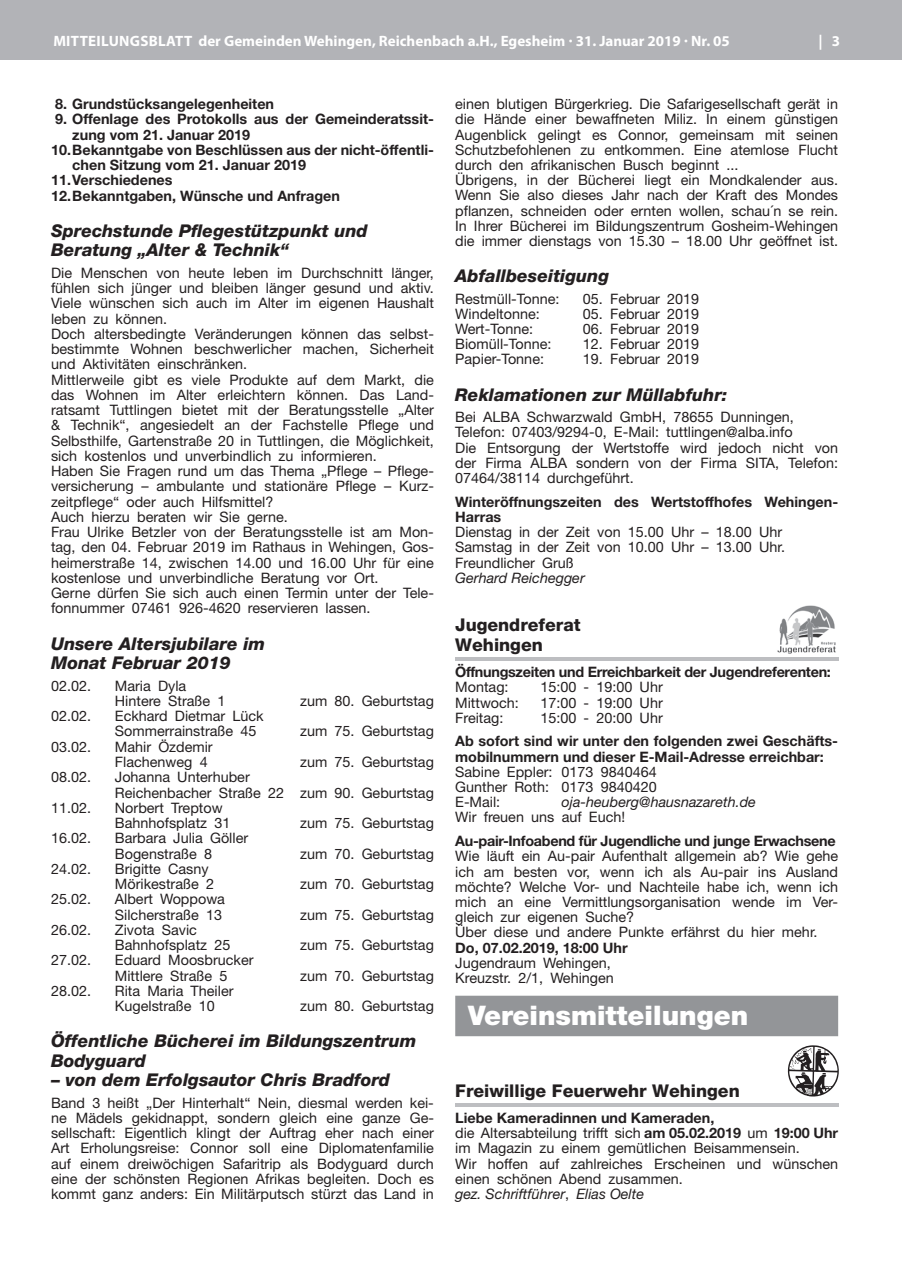
<style>
.page{position:relative;width:902px;height:1280px;background:#fff}
.page>*{position:absolute;margin:0;border:0;box-sizing:border-box;transform-origin:0 0}
.t1{font:900 27px "Helvetica Neue";color:#fff}
.t2{font:italic 800 17.55px/19.2px "Helvetica Neue";color:#231f20}
.t3{font:800 17.55px/19.2px "Helvetica Neue";color:#231f20}
.t4{font:700 15px "Myriad Pro";color:#fff}
.t5{font:14.4px/15.3px "Helvetica Neue";color:#231f20}
.t6{font:700 14.4px/15.1px "Helvetica Neue";color:#231f20}
.t7{font:700 14.4px "Helvetica Neue";letter-spacing:-.02em;color:#231f20}
.t8{font:italic 14.4px "Helvetica Neue";color:#231f20}
.s1{font-weight:700}
.s2{font-style:italic}
</style>
<div class="page">
<div style="left:0;top:0;width:901px;height:60px;background:#b2b3b7"></div>
<div style="left:455px;top:996px;width:383px;height:40px;background:#939598"></div>
<hr style="left:455px;top:657px;width:383px;height:3px;background:#bdbec1">
<img style="left:777px;top:605px;width:59px;height:49px">
<svg style="left:787px;top:1045px;width:51px;height:52px"></svg>
<hr style="left:455px;top:1103px;width:383px;height:3px;background:#bdbec1">
<p class="t4" style="left:53px;top:31px;width:678px">Mitteilungsblatt der Gemeinden Wehingen, Reichenbach a.H., Egesheim · 31. Januar 2019 · Nr. 05</p>
<p class="t4" style="left:818px;top:31px;width:23px">| 3</p>
<p class="t6" style="left:55px;top:96px;width:220px">8. Grundstücksangelegenheiten</p>
<p class="t6" style="left:55px;top:111px;width:380px">9. Offenlage des Protokolls aus der Gemeinderatssit-</p>
<p class="t6" style="left:72px;top:127px;width:179px">zung vom 21. Januar 2019</p>
<p class="t6" style="left:51px;top:142px;width:384px">10.Bekanntgabe von Beschlüssen aus der nicht-öffentli-</p>
<p class="t6" style="left:72px;top:157px;width:235px">chen Sitzung vom 21. Januar 2019</p>
<p class="t6" style="left:51px;top:172px;width:123px">11.Verschiedenes</p>
<p class="t6" style="left:51px;top:188px;width:290px">12.Bekanntgaben, Wünsche und Anfragen</p>
<p class="t2" style="left:51px;top:221px;width:318px">Sprechstunde Pflegestützpunkt und<br>Beratung „Alter &amp; Technik“</p>
<p class="t5" style="left:51px;top:265px;width:384px">Die Menschen von heute leben im Durchschnitt länger, fühlen sich jünger und bleiben länger gesund und aktiv.<br>Viele wünschen sich auch im Alter im eigenen Haushalt leben zu können.<br>Doch altersbedingte Veränderungen können das selbst&shy;bestimmte Wohnen beschwerlicher machen, Sicherheit und Aktivitäten einschränken.<br>Mittlerweile gibt es viele Produkte auf dem Markt, die das Wohnen im Alter erleichtern können. Das Land&shy;ratsamt Tuttlingen bietet mit der Beratungsstelle „Alter &amp; Technik“, angesiedelt an der Fachstelle Pflege und Selbsthilfe, Gartenstraße 20 in Tuttlingen, die Möglichkeit, sich kostenlos und unverbindlich zu informieren.<br>Haben Sie Fragen rund um das Thema „Pflege – Pflege&shy;versicherung – ambulante und stationäre Pflege – Kurz&shy;zeitpflege“ oder auch Hilfsmittel?<br>Auch hierzu beraten wir Sie gerne.<br>Frau Ulrike Betzler von der Beratungsstelle ist am Mon&shy;tag, den 04. Februar 2019 im Rathaus in Wehingen, Gos&shy;heimerstraße 14, zwischen 14.00 und 16.00 Uhr für eine kostenlose und unverbindliche Beratung vor Ort.<br>Gerne dürfen Sie sich auch einen Termin unter der Tele&shy;fonnummer 07461 926-4620 reservieren lassen.</p>
<p class="t2" style="left:51px;top:634px;width:216px">Unsere Altersjubilare im<br>Monat Februar 2019</p>
<p class="t5" style="left:51px;top:678px;width:42px">02.02.</p>
<p class="t5" style="left:115px;top:678px;width:112px">Maria Dyla<br>Hintere Straße 1</p>
<p class="t5" style="left:300px;top:693px;width:135px">zum 80. Geburtstag</p>
<p class="t5" style="left:51px;top:708px;width:42px">02.02.</p>
<p class="t5" style="left:115px;top:708px;width:150px">Eckhard Dietmar Lück<br>Sommerrainstraße 45</p>
<p class="t5" style="left:300px;top:723px;width:135px">zum 75. Geburtstag</p>
<p class="t5" style="left:51px;top:739px;width:42px">03.02.</p>
<p class="t5" style="left:115px;top:739px;width:99px">Mahir Özdemir<br>Flachenweg 4</p>
<p class="t5" style="left:300px;top:754px;width:135px">zum 75. Geburtstag</p>
<p class="t5" style="left:51px;top:769px;width:42px">08.02.</p>
<p class="t5" style="left:115px;top:769px;width:320px">Johanna Unterhuber<br>Reichenbacher Straße 22 zum 90. Geburtstag</p>
<p class="t5" style="left:51px;top:800px;width:42px">11.02.</p>
<p class="t5" style="left:115px;top:800px;width:117px">Norbert Treptow<br>Bahnhofsplatz 31</p>
<p class="t5" style="left:300px;top:815px;width:135px">zum 75. Geburtstag</p>
<p class="t5" style="left:51px;top:830px;width:42px">16.02.</p>
<p class="t5" style="left:115px;top:830px;width:135px">Barbara Julia Göller<br>Bogenstraße 8</p>
<p class="t5" style="left:300px;top:845px;width:135px">zum 70. Geburtstag</p>
<p class="t5" style="left:51px;top:861px;width:42px">24.02.</p>
<p class="t5" style="left:115px;top:861px;width:101px">Brigitte Casny<br>Mörikestraße 2</p>
<p class="t5" style="left:300px;top:876px;width:135px">zum 70. Geburtstag</p>
<p class="t5" style="left:51px;top:891px;width:42px">25.02.</p>
<p class="t5" style="left:115px;top:891px;width:112px">Albert Woppowa<br>Silcherstraße 13</p>
<p class="t5" style="left:300px;top:906px;width:135px">zum 75. Geburtstag</p>
<p class="t5" style="left:51px;top:922px;width:42px">26.02.</p>
<p class="t5" style="left:115px;top:922px;width:117px">Zivota Savic<br>Bahnhofsplatz 25</p>
<p class="t5" style="left:300px;top:937px;width:135px">zum 75. Geburtstag</p>
<p class="t5" style="left:51px;top:952px;width:42px">27.02.</p>
<p class="t5" style="left:115px;top:952px;width:140px">Eduard Moosbrucker<br>Mittlere Straße 5</p>
<p class="t5" style="left:300px;top:967px;width:135px">zum 70. Geburtstag</p>
<p class="t5" style="left:51px;top:983px;width:42px">28.02.</p>
<p class="t5" style="left:115px;top:983px;width:120px">Rita Maria Theiler<br>Kugelstraße 10</p>
<p class="t5" style="left:300px;top:998px;width:135px">zum 80. Geburtstag</p>
<p class="t2" style="left:51px;top:1031px;width:367px">Öffentliche Bücherei im Bildungszentrum<br>Bodyguard</p>
<p class="t2" style="left:51px;top:1070px;width:340px">– von dem Erfolgsautor Chris Bradford</p>
<p class="t5" style="left:51px;top:1095px;width:384px;text-align:justify">Band 3 heißt „Der Hinterhalt“ Nein, diesmal werden kei&shy;ne Mädels gekidnappt, sondern gleich eine ganze Ge&shy;sellschaft: Eigentlich klingt der Auftrag eher nach einer Art Erholungsreise: Connor soll eine Diplomatenfamilie auf einem dreiwöchigen Safaritrip als Bodyguard durch eine der schönsten Regionen Afrikas begleiten. Doch es kommt ganz anders: Ein Militärputsch stürzt das Land in</p>
<p class="t5" style="left:455px;top:96px;width:384px">einen blutigen Bürgerkrieg. Die Safarigesellschaft gerät in die Hände einer bewaffneten Miliz. In einem günstigen Augenblick gelingt es Connor, gemeinsam mit seinen Schutzbefohlenen zu entkommen. Eine atemlose Flucht durch den afrikanischen Busch beginnt ...<br>Übrigens, in der Bücherei liegt ein Mondkalender aus.<br>Wenn Sie also dieses Jahr nach der Kraft des Mondes pflanzen, schneiden oder ernten wollen, schau´n se rein.<br>In Ihrer Bücherei im Bildungszentrum Gosheim-Wehingen die immer dienstags von 15.30 – 18.00 Uhr geöffnet ist.</p>
<p class="t2" style="left:455px;top:266px;width:155px">Abfallbeseitigung</p>
<p class="t5" style="left:455px;top:291px;width:106px">Restmüll-Tonne:</p>
<p class="t5" style="left:583px;top:291px;width:118px">05. Februar 2019</p>
<p class="t5" style="left:455px;top:306px;width:86px">Windeltonne:</p>
<p class="t5" style="left:583px;top:306px;width:118px">05. Februar 2019</p>
<p class="t5" style="left:455px;top:321px;width:79px">Wert-Tonne:</p>
<p class="t5" style="left:583px;top:321px;width:118px">06. Februar 2019</p>
<p class="t5" style="left:455px;top:336px;width:98px">Biomüll-Tonne:</p>
<p class="t5" style="left:583px;top:336px;width:118px">12. Februar 2019</p>
<p class="t5" style="left:455px;top:351px;width:90px">Papier-Tonne:</p>
<p class="t5" style="left:583px;top:351px;width:118px">19. Februar 2019</p>
<p class="t2" style="left:455px;top:385px;width:274px">Reklamationen zur Müllabfuhr:</p>
<p class="t5" style="left:455px;top:409px;width:384px">Bei ALBA Schwarzwald GmbH, 78655 Dunningen, Telefon: 07403/9294-0, E-Mail: tuttlingen@alba.info<br>Die Entsorgung der Wertstoffe wird jedoch nicht von der Firma ALBA sondern von der Firma SITA, Telefon:<br>07464/38114 durchgeführt.</p>
<p class="t6" style="left:455px;top:494px;width:384px">Winteröffnungszeiten des Wertstoffhofes Wehingen-<br>Harras</p>
<p class="t5" style="left:455px;top:524px;width:331px">Dienstag in der Zeit von 15.00 Uhr – 18.00 Uhr<br>Samstag in der Zeit von 10.00 Uhr – 13.00 Uhr.<br>Freundlicher Gruß</p>
<p class="t8" style="left:455px;top:569px;width:131px">Gerhard Reichegger</p>
<p class="t3" style="left:455px;top:615px;width:127px">Jugendreferat<br>Wehingen</p>
<p class="t7" style="left:455px;top:663px;width:377px">Öffnungszeiten und Erreichbarkeit der Jugendreferenten:</p>
<p class="t5" style="left:455px;top:679px;width:55px">Montag:</p>
<p class="t5" style="left:540px;top:679px;width:124px">15:00 - 19:00 Uhr</p>
<p class="t5" style="left:455px;top:694px;width:65px">Mittwoch:</p>
<p class="t5" style="left:540px;top:694px;width:124px">17:00 - 19:00 Uhr</p>
<p class="t5" style="left:455px;top:710px;width:50px">Freitag:</p>
<p class="t5" style="left:540px;top:710px;width:124px">15:00 - 20:00 Uhr</p>
<p class="t6" style="left:455px;top:733px;width:384px">Ab sofort sind wir unter den folgenden zwei Geschäfts&shy;mobilnummern und dieser E-Mail-Adresse erreichbar:</p>
<p class="t5" style="left:455px;top:764px;width:203px;text-align:justify">Sabine Eppler: 0173 9840464<br>Gunther Roth: 0173 9840420<br>E-Mail:</p>
<p class="t8" style="left:561px;top:793px;width:196px">oja-heuberg@hausnazareth.de</p>
<p class="t5" style="left:455px;top:809px;width:171px">Wir freuen uns auf Euch!</p>
<p class="t7" style="left:455px;top:832px;width:382px">Au-pair-Infoabend für Jugendliche und junge Erwachsene</p>
<p class="t5" style="left:455px;top:848px;width:384px">Wie läuft ein Au-pair Aufenthalt allgemein ab? Wie gehe ich am besten vor, wenn ich als Au-pair ins Ausland möchte? Welche Vor- und Nachteile habe ich, wenn ich mich an eine Vermittlungsorganisation wende im Ver&shy;gleich zur eigenen Suche?<br>Über diese und andere Punkte erfährst du hier mehr.</p>
<p class="t6" style="left:455px;top:939px;width:174px">Do, 07.02.2019, 18:00 Uhr</p>
<p class="t5" style="left:455px;top:955px;width:160px">Jugendraum Wehingen,<br>Kreuzstr. 2/1, Wehingen</p>
<h1 class="t1" style="left:468px;top:1000px;width:282px">Vereinsmitteilungen</h1>
<p class="t3" style="left:455px;top:1081px;width:286px">Freiwillige Feuerwehr Wehingen</p>
<p class="t5" style="left:455px;top:1110px;width:384px"><span class="s1">Liebe Kameradinnen und Kameraden,<br></span>die Altersabteilung trifft sich <span class="s1">am 05.02.2019</span> um <span class="s1">19:00 Uhr </span>im Magazin zu einem gemütlichen Beisammensein.<br>Wir hoffen auf zahlreiches Erscheinen und wünschen einen schönen Abend zusammen.<br><span class="s2">gez. Schriftführer</span>, <span class="s2">Elias Oelte</span></p>
</div>
